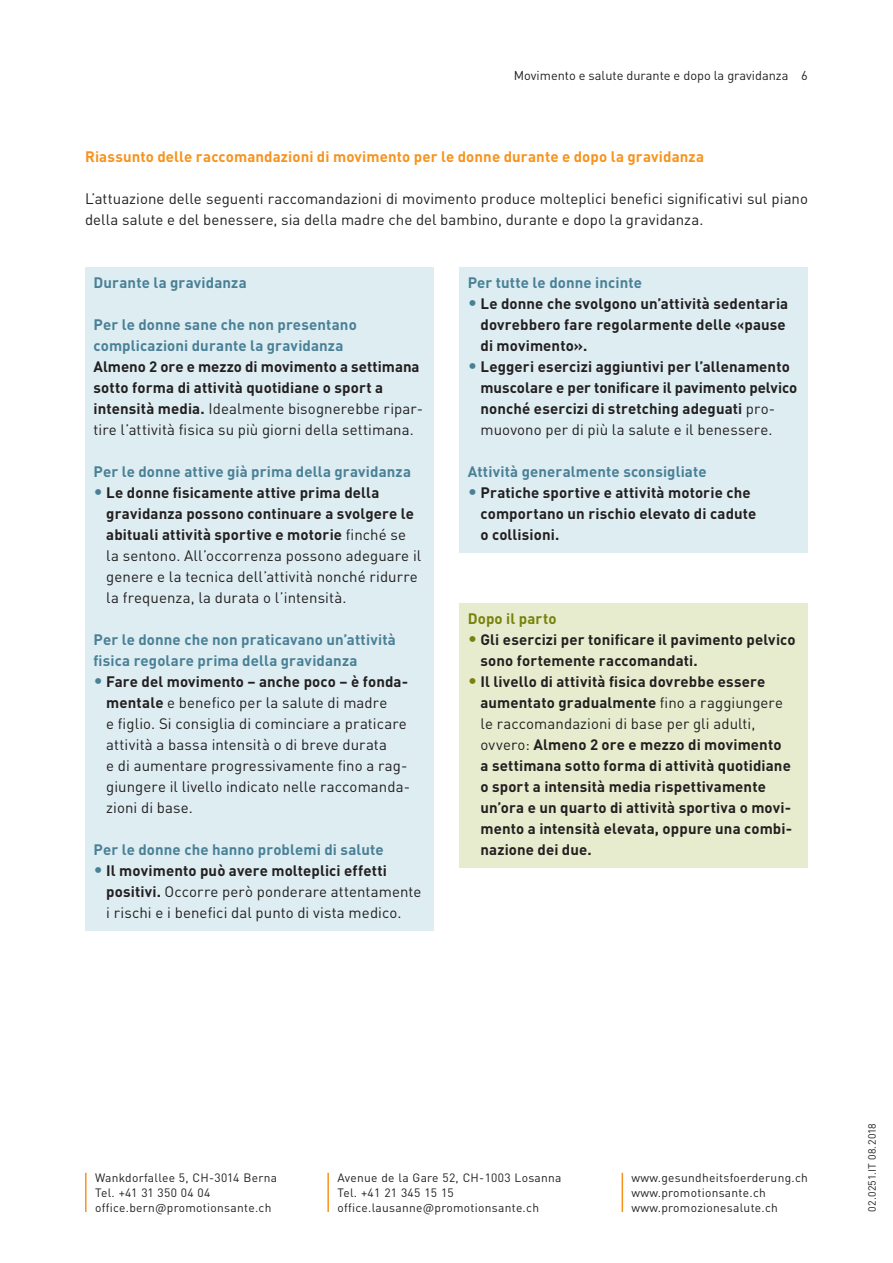
<style>
.page{position:relative;width:893px;height:1263px;background:#fff}
.page>*{position:absolute;margin:0;border:0;box-sizing:border-box;transform-origin:0 0}
.t1{font:700 15px/21px "DINOT";letter-spacing:.01em;color:#231f20}
.t2{font:15px/21px "DINOT";letter-spacing:.005em;color:#231f20}
.t3{font:700 15px/21px "DINOT";letter-spacing:.01em;color:#4a8096}
.t4{font:700 15px "DINOT";letter-spacing:.01em;color:#f7931d}
.t5{font:700 15px "DINOT";letter-spacing:.01em;color:#78820b}
.t6{font:12.75px "DINOT";color:#231f20}
.t7{font:12px/15px "DINOT";letter-spacing:.025em;color:#231f20}
.t8{font:10.5px "DINOT";letter-spacing:.035em;color:#231f20}
.s1{font-weight:400}
.s2{font-size:18px;color:#4a8096}
.s3{font-weight:700}
.s4{font-weight:400;font-size:18px;color:#4a8096}
.s5{font-weight:400;font-size:18px;color:#78820b}
</style>
<div class="page">
<div style="left:85px;top:267px;width:349px;height:664px;background:#ddedf2"></div>
<div style="left:459px;top:603px;width:349px;height:265px;background:#e7ecce"></div>
<div style="left:459px;top:267px;width:349px;height:286px;background:#ddedf2"></div>
<hr style="left:85px;top:1173px;width:2px;height:39px;background:#f7931d">
<hr style="left:327px;top:1173px;width:2px;height:39px;background:#f7931d">
<hr style="left:622px;top:1173px;width:1px;height:39px;background:#f7931d">
<p class="t6" style="left:514px;top:66px;width:296px">Movimento e salute durante e dopo la gravidanza 6</p>
<p class="t4" style="left:85px;top:146px;width:620px">Riassunto delle raccomandazioni di movimento per le donne durante e dopo la gravidanza</p>
<p class="t2" style="left:85px;top:187px;width:724px">L’attuazione delle seguenti raccomandazioni di movimento produce molteplici benefici significativi sul piano della salute e del benessere, sia della madre che del bambino, durante e dopo la gravidanza.</p>
<p class="t3" style="left:94px;top:271px;width:155px">Durante la gravidanza</p>
<p class="t3" style="left:94px;top:313px;width:265px">Per le donne sane che non presentano complicazioni durante la gravidanza</p>
<p class="t1" style="left:94px;top:355px;width:331px">Almeno 2 ore e mezzo di movimento a settimana sotto forma di attività quotidiane o sport a intensità media. <span class="s1">Idealmente bisognerebbe ripar&shy;tire l’attività fisica su più giorni della settimana.</span></p>
<p class="t3" style="left:94px;top:460px;width:319px">Per le donne attive già prima della gravidanza</p>
<p class="t2" style="left:106px;top:481px;width:316px;text-indent:-13px"><span class="s2">•</span> <span class="s3">Le donne fisicamente attive prima della gravidanza possono continuare a svolgere le abituali attività sportive e motorie</span> finché se la sentono. All’occorrenza possono adeguare il genere e la tecnica dell’attività nonché ridurre la frequenza, la durata o l’intensità.</p>
<p class="t3" style="left:94px;top:628px;width:304px">Per le donne che non praticavano un’attività fisica regolare prima della gravidanza</p>
<p class="t2" style="left:106px;top:670px;width:305px;text-indent:-13px"><span class="s2">•</span> <span class="s3">Fare del movimento – anche poco – è fonda&shy;mentale</span> e benefico per la salute di madre<br>e figlio. Si consiglia di cominciare a praticare attività a bassa intensità o di breve durata<br>e di aumentare progressivamente fino a rag&shy;giungere il livello indicato nelle raccomanda&shy;zioni di base.</p>
<p class="t3" style="left:94px;top:838px;width:292px">Per le donne che hanno problemi di salute</p>
<p class="t2" style="left:106px;top:859px;width:317px;text-indent:-13px"><span class="s2">•</span> <span class="s3">Il movimento può avere molteplici effetti positivi.</span> Occorre però ponderare attentamente i rischi e i benefici dal punto di vista medico.</p>
<p class="t3" style="left:468px;top:271px;width:176px">Per tutte le donne incinte</p>
<p class="t1" style="left:480px;top:292px;width:309px;text-indent:-13px"><span class="s4">•</span> Le donne che svolgono un’attività sedentaria dovrebbero fare regolarmente delle «pause di movimento».</p>
<p class="t1" style="left:480px;top:355px;width:318px;text-indent:-13px"><span class="s4">•</span> Leggeri esercizi aggiuntivi per l’allenamento muscolare e per tonificare il pavimento pelvico nonché esercizi di stretching adeguati <span class="s1">pro&shy;muovono per di più la salute e il benessere.</span></p>
<p class="t3" style="left:468px;top:460px;width:240px">Attività generalmente sconsigliate</p>
<p class="t1" style="left:480px;top:481px;width:277px;text-indent:-13px"><span class="s4">•</span> Pratiche sportive e attività motorie che comportano un rischio elevato di cadute o collisioni.</p>
<p class="t5" style="left:468px;top:608px;width:90px">Dopo il parto</p>
<p class="t1" style="left:480px;top:628px;width:317px;text-indent:-13px"><span class="s5">•</span> Gli esercizi per tonificare il pavimento pelvico sono fortemente raccomandati.</p>
<p class="t1" style="left:480px;top:670px;width:313px;text-indent:-13px"><span class="s5">•</span> Il livello di attività fisica dovrebbe essere aumentato gradualmente <span class="s1">fino a raggiungere le raccomandazioni di base per gli adulti, ovvero:</span> Almeno 2 ore e mezzo di movimento a settimana sotto forma di attività quotidiane o sport a intensità media rispettivamente un’ora e un quarto di attività sportiva o movi&shy;mento a intensità elevata, oppure una combi&shy;nazione dei due.</p>
<p class="t7" style="left:95px;top:1169px;width:184px">Wankdorfallee 5, CH-3014 Berna<br>Tel. +41 31 350 04 04 office.bern@promotionsante.ch</p>
<p class="t7" style="left:337px;top:1169px;width:226px">Avenue de la Gare 52, CH-1003 Losanna<br>Tel. +41 21 345 15 15 office.lausanne@promotionsante.ch</p>
<p class="t7" style="left:632px;top:1169px;width:178px">www.gesundheitsfoerderung.ch www.promotionsante.ch www.promozionesalute.ch</p>
<p class="t8" style="left:865px;top:1212px;width:90px;rotate:-90deg">02.0251.IT 08.2018</p>
</div>
